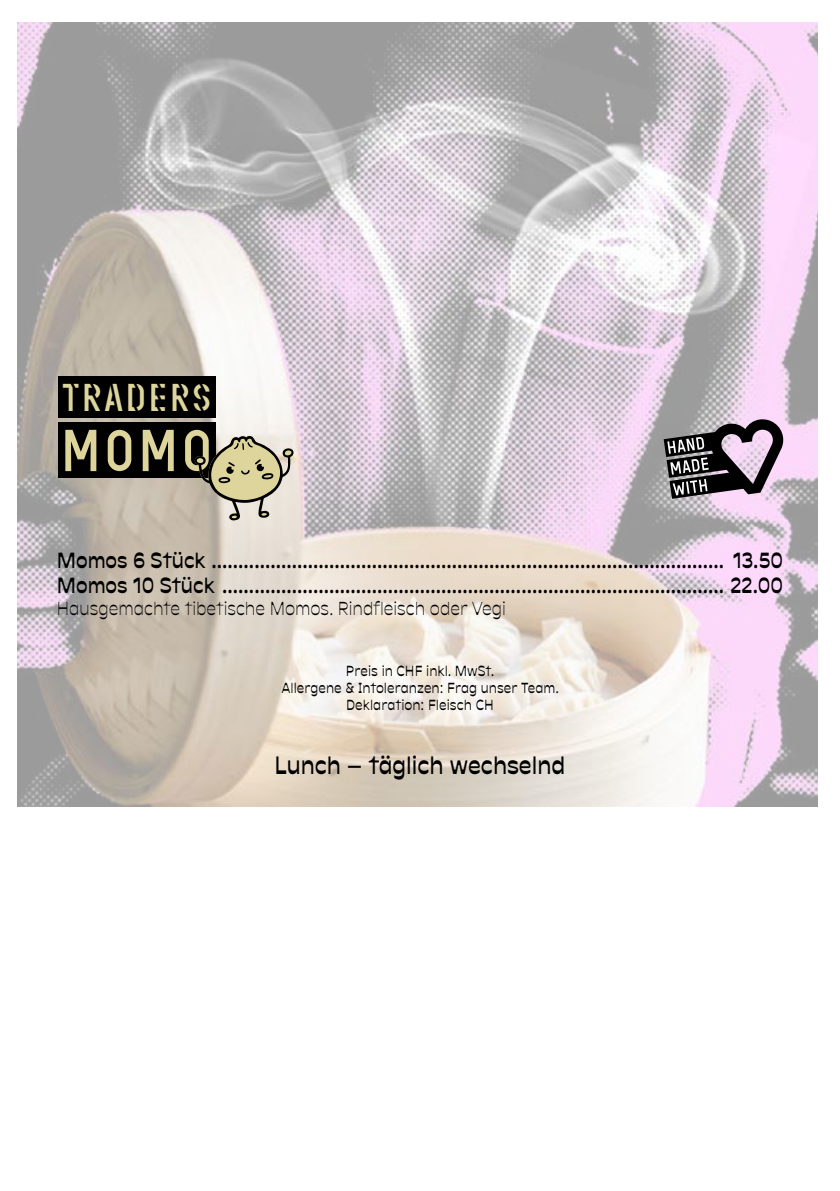
<style>
.page{position:relative;width:840px;height:1191px;background:#fff}
.page>*{position:absolute;margin:0;border:0;box-sizing:border-box;transform-origin:0 0}
.t1{font:59.2px "Stenciletta Solid";color:#ddd59b}
.t2{font:38.8px "Stenciletta";letter-spacing:.1em;color:#ddd59b}
.t3{font:24px "Antipol VF Roman";color:#000}
.t4{font:21px/25.2px "Antipol VF Roman";color:#000}
.t5{font:18px "Antipol VF Roman";color:#000}
.t6{font:14px/16.8px "Antipol VF Roman";color:#000;text-align:center}
</style>
<div class="page">
<img style="left:17px;top:23px;width:799px;height:783px">
<svg style="left:663px;top:418px;width:120px;height:81px"></svg>
<div style="left:58px;top:423px;width:158px;height:55px;background:#000"></div>
<div style="left:58px;top:377px;width:158px;height:41px;background:#000"></div>
<svg style="left:194px;top:435px;width:100px;height:85px"></svg>
<h2 class="t2" style="left:63px;top:377px;width:149px">TRADERS</h2>
<h1 class="t1" style="left:62px;top:419px;width:150px">MOMO</h1>
<p class="t4" style="left:57px;top:548px;width:727px">Momos 6 Stück ................................................................................................ 13.50<br>Momos 10 Stück .............................................................................................. 22.00</p>
<p class="t5" style="left:57px;top:597px;width:450px">Hausgemachte tibetische Momos. Rindfleisch oder Vegi</p>
<p class="t6" style="left:281px;top:662px;width:279px">Preis in CHF inkl. MwSt.<br>Allergene &amp; Intoleranzen: Frag unser Team.<br>Deklaration: Fleisch CH</p>
<p class="t3" style="left:274px;top:751px;width:292px">Lunch – täglich wechselnd</p>
</div>
